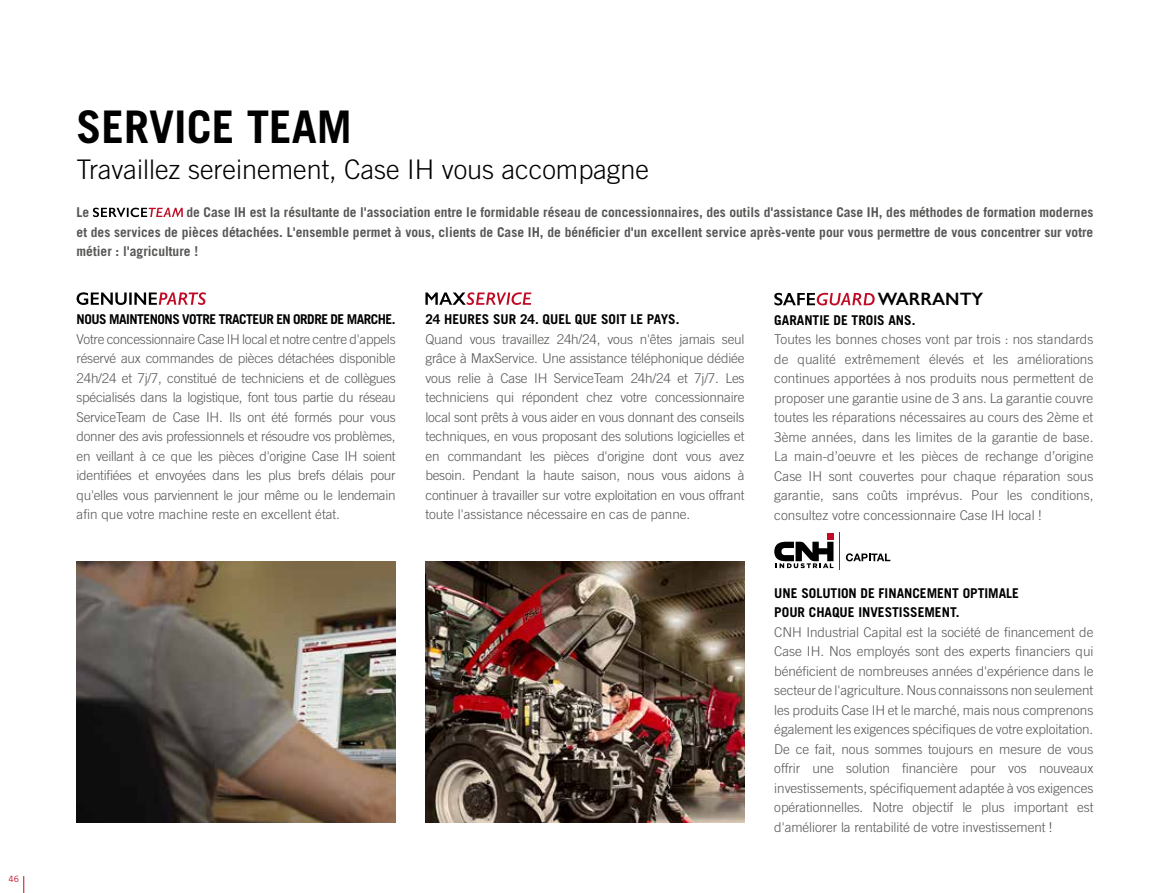
<style>
.page{position:relative;width:1170px;height:893px;background:#fff}
.page>*{position:absolute;margin:0;border:0;box-sizing:border-box;transform-origin:0 0}
.t1{font:700 45px "Trade Gothic LT Pro";color:#000}
.t2{font:300 27px "Trade Gothic LT Pro";color:#000}
.t3{font:600 18px "Gill Sans";color:#000}
.t4{font:300 13.5px/19.5px "Trade Gothic LT Pro";color:#575756;text-align:justify}
.t5{font:700 13.5px/19.5px "Trade Gothic LT Pro";color:#575756;text-align:justify}
.t6{font:700 13.5px/19.5px "Trade Gothic LT Pro";color:#000}
.t7{font:700 13.5px "Trade Gothic LT Pro";letter-spacing:-.035em;color:#000}
.t8{font:8.7px "Trade Gothic LT Pro";color:#c10b25}
</style>
<div class="page">
<img style="left:425px;top:561px;width:319px;height:262px">
<svg style="left:77px;top:292px;width:129px;height:13px"></svg>
<svg style="left:425px;top:292px;width:106px;height:13px"></svg>
<svg style="left:774px;top:293px;width:100px;height:12px"></svg>
<svg style="left:774px;top:534px;width:59px;height:34px"></svg>
<svg style="left:845px;top:553px;width:45px;height:8px"></svg>
<hr style="left:839px;top:532px;width:1px;height:38px;background:#c10b25">
<svg style="left:93px;top:208px;width:90px;height:9px"></svg>
<img style="left:77px;top:561px;width:318px;height:262px">
<svg style="left:23px;top:876px;width:1px;height:17px"></svg>
<p class="t8" style="left:9px;top:874px;width:12px">46</p>
<h1 class="t1" style="left:77px;top:99px;width:277px">SERVICE TEAM</h1>
<h2 class="t2" style="left:77px;top:153px;width:573px">Travaillez sereinement, Case IH vous accompagne</h2>
<p class="t5" style="left:77px;top:202px;width:1018px;text-indent:110px">de Case IH est la résultante de l'association entre le formidable réseau de concessionnaires, des outils d'assistance Case IH, des méthodes de formation modernes et des services de pièces détachées. L'ensemble permet à vous, clients de Case IH, de bénéficier d'un excellent service après-vente pour vous permettre de vous concentrer sur votre métier : l'agriculture !</p>
<p class="t5" style="left:77px;top:202px;width:14px">Le</p>
<p class="t7" style="left:77px;top:311px;width:320px">NOUS MAINTENONS VOTRE TRACTEUR EN ORDRE DE MARCHE.</p>
<p class="t4" style="left:77px;top:329px;width:320px">Votre concessionnaire Case IH local et notre centre d'appels réservé aux commandes de pièces détachées disponible 24h/24 et 7j/7, constitué de techniciens et de collègues spécialisés dans la logistique, font tous partie du réseau ServiceTeam de Case IH. Ils ont été formés pour vous donner des avis professionnels et résoudre vos problèmes, en veillant à ce que les pièces d'origine Case IH soient identifiées et envoyées dans les plus brefs délais pour qu'elles vous parviennent le jour même ou le lendemain afin que votre machine reste en excellent état.</p>
<p class="t6" style="left:425px;top:310px;width:255px">24 HEURES SUR 24. QUEL QUE SOIT LE PAYS.</p>
<p class="t4" style="left:425px;top:329px;width:320px">Quand vous travaillez 24h/24, vous n'êtes jamais seul grâce à MaxService. Une assistance téléphonique dédiée vous relie à Case IH ServiceTeam 24h/24 et 7j/7. Les techniciens qui répondent chez votre concessionnaire local sont prêts à vous aider en vous donnant des conseils techniques, en vous proposant des solutions logicielles et en commandant les pièces d'origine dont vous avez besoin. Pendant la haute saison, nous vous aidons à continuer à travailler sur votre exploitation en vous offrant toute l'assistance nécessaire en cas de panne.</p>
<h3 class="t3" style="left:877px;top:288px;width:107px">WARRANTY</h3>
<p class="t6" style="left:774px;top:310px;width:143px">GARANTIE DE TROIS ANS.</p>
<p class="t4" style="left:774px;top:330px;width:320px">Toutes les bonnes choses vont par trois : nos standards de qualité extrêmement élevés et les améliorations continues apportées à nos produits nous permettent de proposer une garantie usine de 3 ans. La garantie couvre toutes les réparations nécessaires au cours des 2ème et 3ème années, dans les limites de la garantie de base.<br>La main-d’oeuvre et les pièces de rechange d’origine Case IH sont couvertes pour chaque réparation sous garantie, sans coûts imprévus. Pour les conditions, consultez votre concessionnaire Case IH local !</p>
<p class="t6" style="left:774px;top:583px;width:246px">UNE SOLUTION DE FINANCEMENT OPTIMALE<br>POUR CHAQUE INVESTISSEMENT.</p>
<p class="t4" style="left:774px;top:622px;width:320px">CNH Industrial Capital est la société de financement de Case IH. Nos employés sont des experts financiers qui bénéficient de nombreuses années d'expérience dans le secteur de l'agriculture. Nous connaissons non seulement les produits Case IH et le marché, mais nous comprenons également les exigences spécifiques de votre exploitation.<br>De ce fait, nous sommes toujours en mesure de vous offrir une solution financière pour vos nouveaux investissements, spécifiquement adaptée à vos exigences opérationnelles. Notre objectif le plus important est d'améliorer la rentabilité de votre investissement !</p>
</div>
